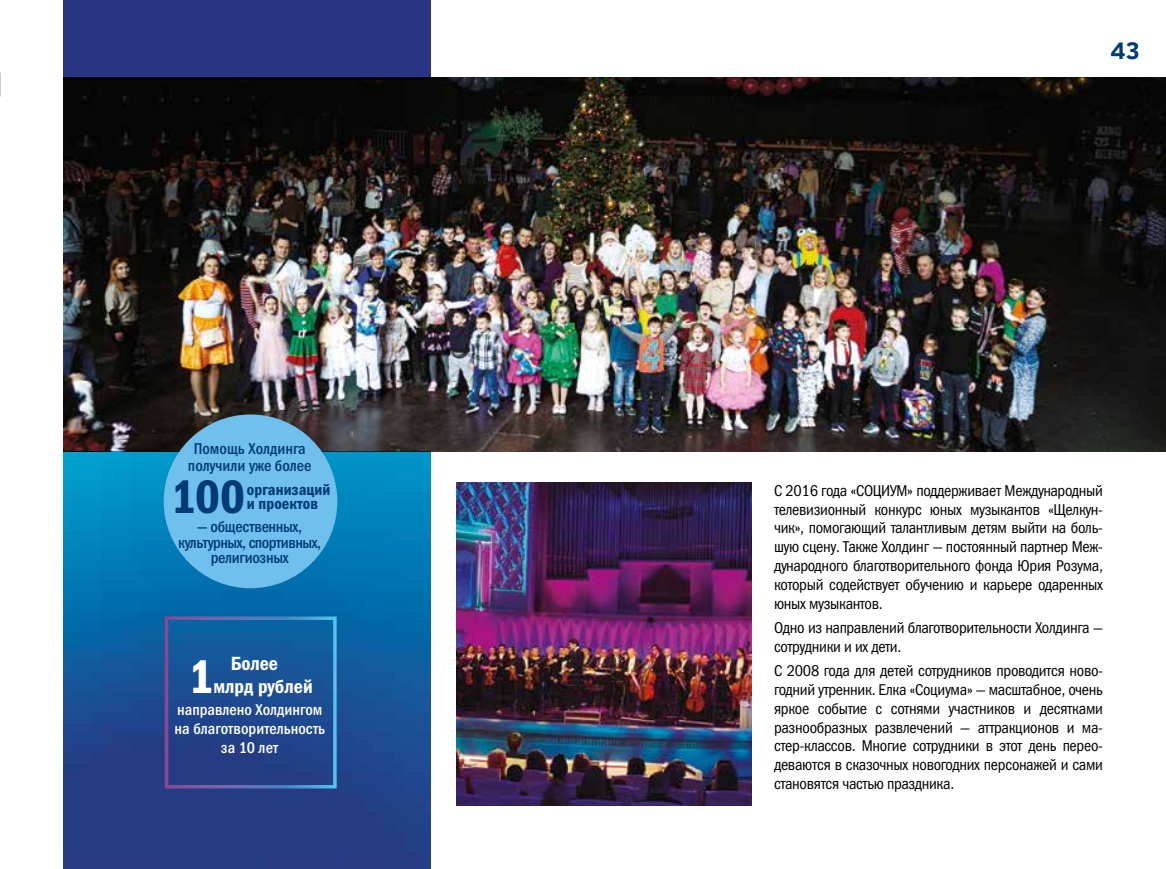
<style>
.page{position:relative;width:1166px;height:869px;background:#fff}
.page>*{position:absolute;margin:0;border:0;box-sizing:border-box;transform-origin:0 0}
.t1{font:47.25px "Franklin Gothic Demi Cond C";color:#003b75}
.t2{font:47.25px "Franklin Gothic Demi Cond C";color:#fff}
.t3{font:700 24.5px "Clear Sans";color:#003b75}
.t4{font:19.25px "Franklin Gothic Demi Cond C";color:#fff}
.t5{font:15.75px/18.9px "Franklin Gothic Book Cond C";letter-spacing:-.02em;color:#000;text-align:justify}
.t6{font:15.75px/18.9px "Franklin Gothic Medi Cond C";color:#fff;text-align:center}
.t7{font:15.75px/15.8px "Franklin Gothic Medi Cond C";letter-spacing:-.02em;color:#003b75;text-align:center}
.t8{font:15.75px/17.5px "Franklin Gothic Medi Cond C";color:#003b75;text-align:center}
.t9{font:15.75px/14px "Franklin Gothic Demi Cond C";color:#003b75}
</style>
<div class="page">
<img style="left:63px;top:78px;width:1103px;height:373px">
<img style="left:63px;top:451px;width:367px;height:417px">
<div style="left:63px;top:0;width:367px;height:79px;background:#283583"></div>
<img style="left:456px;top:482px;width:295px;height:323px">
<div style="left:164px;top:414px;width:173px;height:174px;background:#6fc0ed;border-radius:50%"></div>
<h2 class="t3" style="left:1110px;top:32px;width:31px">43</h2>
<p class="t8" style="left:188px;top:439px;width:125px">Помощь Холдинга получили уже более</p>
<p class="t9" style="left:247px;top:481px;width:85px">организаций и проектов</p>
<p class="t5" style="left:774px;top:480px;width:330px">С 2016 года «СОЦИУМ» поддерживает Международный телевизионный конкурс юных музыкантов «Щелкун&shy;чик», помогающий талантливым детям выйти на боль&shy;шую сцену. Также Холдинг — постоянный партнер Меж&shy;дународного благотворительного фонда Юрия Розума, который содействует обучению и карьере одаренных юных музыкантов.</p>
<p class="t5" style="left:774px;top:617px;width:330px">Одно из направлений благотворительности Холдинга — сотрудники и их дети.</p>
<p class="t5" style="left:774px;top:660px;width:330px">С 2008 года для детей сотрудников проводится ново&shy;годний утренник. Елка «Социума» — масштабное, очень яркое событие с сотнями участников и десятками разнообразных развлечений — аттракционов и ма&shy;стер-классов. Многие сотрудники в этот день перео&shy;деваются в сказочных новогодних персонажей и сами становятся частью праздника.</p>
<h1 class="t1" style="left:171px;top:469px;width:76px">100</h1>
<p class="t7" style="left:178px;top:518px;width:144px">— общественных, культурных, спортивных, религиозных</p>
<p class="t4" style="left:231px;top:652px;width:49px">Более</p>
<h1 class="t2" style="left:188px;top:649px;width:26px">1</h1>
<p class="t4" style="left:213px;top:675px;width:101px">млрд рублей</p>
<p class="t6" style="left:175px;top:700px;width:152px">направлено Холдингом на благотворительность за 10 лет</p>
</div>
